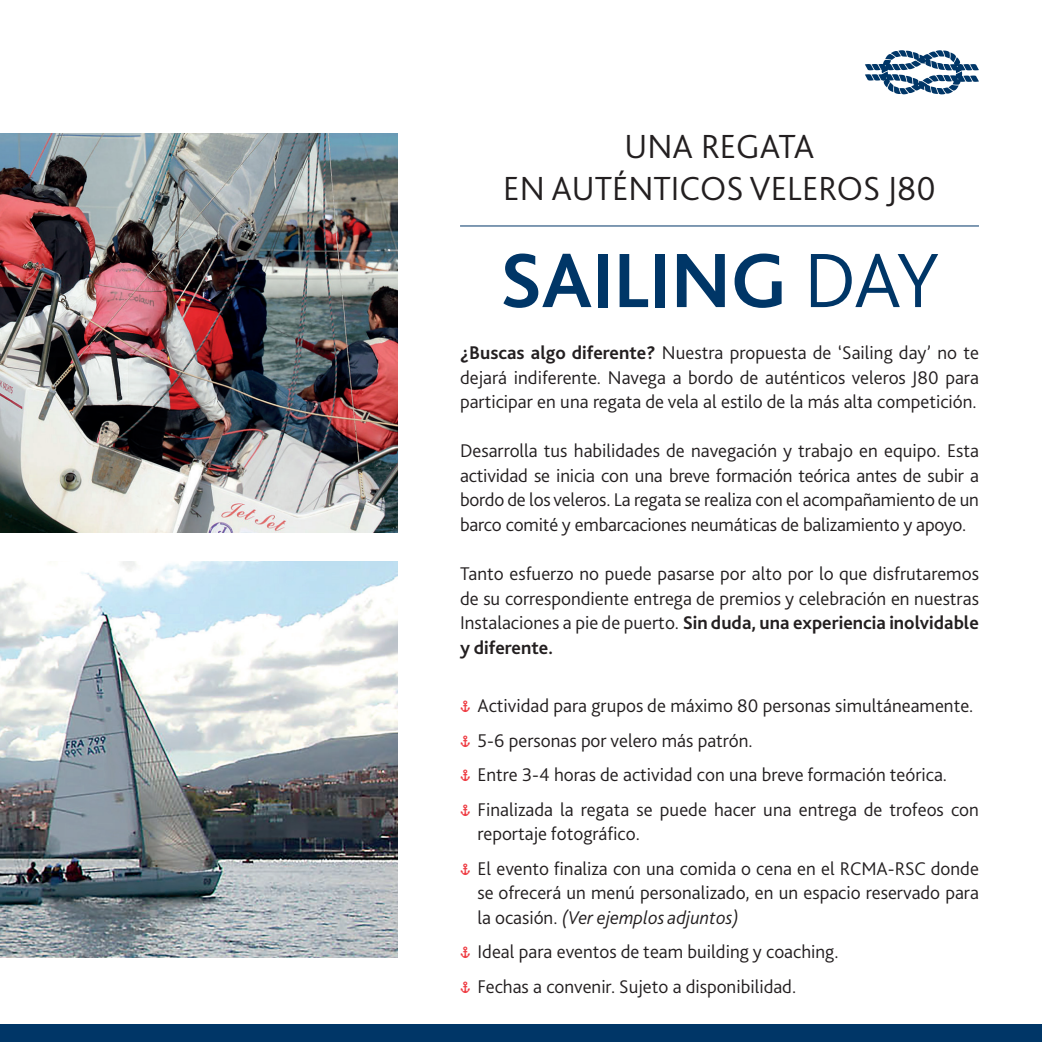
<style>
.page{position:relative;width:1042px;height:1042px;background:#fff}
.page>*{position:absolute;margin:0;border:0;box-sizing:border-box;transform-origin:0 0}
.t1{font:700 80.5px "Bliss 2";letter-spacing:-.01em;color:#003667}
.t2{font:300 35px/42px "Bliss 2";color:#231f20;text-align:center}
.t3{font:300 19.25px/24.5px "Bliss 2";color:#231f20}
.s1{font-weight:300}
.s2{font-weight:700}
.s3{font-family:"Ancla Alphabet";font-weight:400;color:#ee3a41}
.s4{font-style:italic}
</style>
<div class="page">
<div style="left:0;top:1024px;width:1042px;height:18px;background:#003667"></div>
<svg style="left:865px;top:50px;width:114px;height:44px"></svg>
<hr style="left:460px;top:226px;width:519px;height:1px;background:#003667">
<img style="left:0;top:134px;width:398px;height:398px">
<img style="left:0;top:561px;width:398px;height:396px">
<h2 class="t2" style="left:503px;top:124px;width:434px">UNA REGATA<br>EN AUTÉNTICOS VELEROS J80</h2>
<h1 class="t1" style="left:499px;top:230px;width:441px">SAILING <span class="s1">DAY</span></h1>
<p class="t3" style="left:460px;top:340px;width:520px;text-align:justify"><span class="s2">¿Buscas algo diferente?</span> Nuestra propuesta de ‘Sailing day’ no te dejará indiferente. Navega a bordo de auténticos veleros J80 para participar en una regata de vela al estilo de la más alta competición.</p>
<p class="t3" style="left:460px;top:438px;width:520px;text-align:justify">Desarrolla tus habilidades de navegación y trabajo en equipo. Esta actividad se inicia con una breve formación teórica antes de subir a bordo de los veleros. La regata se realiza con el acompañamiento de un barco comité y embarcaciones neumáticas de balizamiento y apoyo.</p>
<p class="t3" style="left:460px;top:561px;width:520px;text-align:justify">Tanto esfuerzo no puede pasarse por alto por lo que disfrutaremos de su correspondiente entrega de premios y celebración en nuestras Instalaciones a pie de puerto. <span class="s2">Sin duda, una experiencia inolvidable y diferente.</span></p>
<p class="t3" style="left:460px;top:688px;width:520px;line-height:34.5px"><span class="s3">á</span> Actividad para grupos de máximo 80 personas simultáneamente. <span class="s3">á</span> 5-6 personas por velero más patrón.<br><span class="s3">á</span> Entre 3-4 horas de actividad con una breve formación teórica.<br><span class="s3">á</span> Finalizada la regata se puede hacer una entrega de trofeos con</p>
<p class="t3" style="left:460px;top:816px;width:520px;line-height:34.5px;text-indent:17px">reportaje fotográfico.<br><span class="s3">á</span> El evento finaliza con una comida o cena en el RCMA-RSC donde</p>
<p class="t3" style="left:477px;top:880px;width:503px">se ofrecerá un menú personalizado, en un espacio reservado para la ocasión. <span class="s4">(Ver ejemplos adjuntos)</span></p>
<p class="t3" style="left:460px;top:934px;width:380px;line-height:34.5px"><span class="s3">á</span> Ideal para eventos de team building y coaching. <span class="s3">á</span> Fechas a convenir. Sujeto a disponibilidad.</p>
</div>
